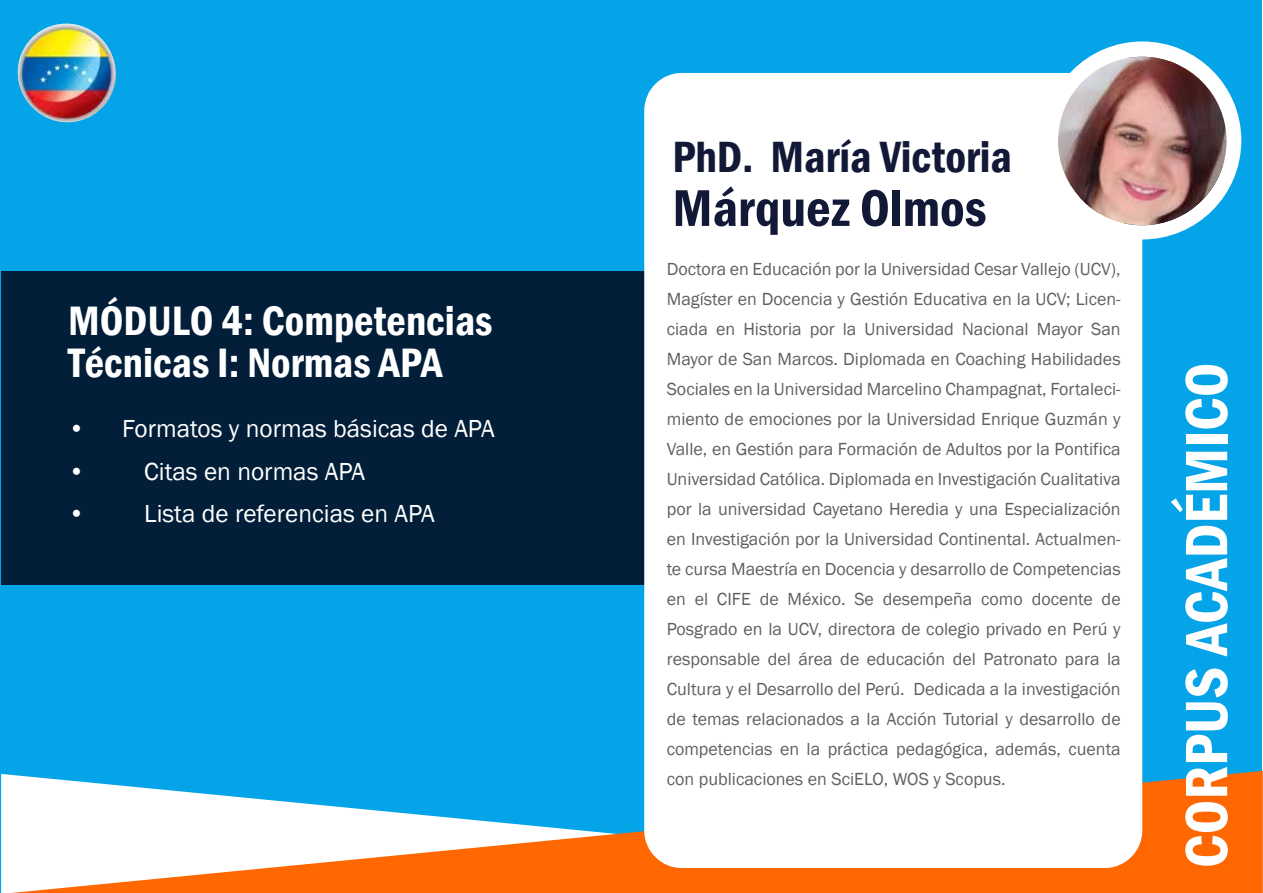
<style>
.page{position:relative;width:1263px;height:893px;background:#fff}
.page>*{position:absolute;margin:0;border:0;box-sizing:border-box;transform-origin:0 0}
.t1{font:600 condensed 61.8px "Franklin Gothic";color:#fff}
.t2{font:600 condensed 53.55px "Franklin Gothic";color:#121936}
.t3{font:600 condensed 45px "Franklin Gothic";color:#121936}
.t4{font:600 condensed 42.3px/42.3px "Franklin Gothic";color:#fff}
.t5{font:25.35px "Franklin Gothic";color:#fff}
.t6{font:18px/30px "Franklin Gothic";color:#606060;text-align:justify}
</style>
<div class="page">
<div style="left:1px;top:0;width:1261px;height:893px;background:#05a3e8"></div>
<svg style="left:11px;top:771px;width:1252px;height:122px"></svg>
<div style="left:1px;top:271px;width:644px;height:314px;background:#021e38"></div>
<div style="left:644px;top:73px;width:498px;height:795px;background:#fff;border-radius:38px"></div>
<div style="left:1043px;top:41px;width:198px;height:198px;background:#fff;border-radius:50%"></div>
<img style="left:1058px;top:57px;width:168px;height:168px;border-radius:84px">
<img style="left:21px;top:28px;width:93px;height:93px">
<img style="left:18px;top:24px;width:97px;height:96px;border-radius:48px">
<h3 class="t4" style="left:68px;top:299px;width:426px">MÓDULO 4: Competencias<br>Técnicas I: Normas APA</h3>
<h3 class="t5" style="left:68px;top:413px;width:428px">• Formatos y normas básicas de APA</h3>
<h3 class="t5" style="left:68px;top:456px;width:298px">• Citas en normas APA</h3>
<h3 class="t5" style="left:68px;top:498px;width:368px">• Lista de referencias en APA</h3>
<h3 class="t3" style="left:672px;top:127px;width:341px">PhD. María Victoria</h3>
<h2 class="t2" style="left:672px;top:172px;width:316px">Márquez Olmos</h2>
<p class="t6" style="left:667px;top:254px;width:455px">Doctora en Educación por la Universidad Cesar Vallejo (UCV), Magíster en Docencia y Gestión Educativa en la UCV; Licen&shy;ciada en Historia por la Universidad Nacional Mayor San Mayor de San Marcos. Diplomada en Coaching Habilidades Sociales en la Universidad Marcelino Champagnat, Fortaleci&shy;miento de emociones por la Universidad Enrique Guzmán y Valle, en Gestión para Formación de Adultos por la Pontifica Universidad Católica. Diplomada en Investigación Cualitativa por la universidad Cayetano Heredia y una Especialización en Investigación por la Universidad Continental. Actualmen&shy;te cursa Maestría en Docencia y desarrollo de Competencias en el CIFE de México. Se desempeña como docente de Posgrado en la UCV, directora de colegio privado en Perú y responsable del área de educación del Patronato para la Cultura y el Desarrollo del Perú. Dedicada a la investigación de temas relacionados a la Acción Tutorial y desarrollo de competencias en la práctica pedagógica, además, cuenta con publicaciones en SciELO, WOS y Scopus.</p>
<h1 class="t1" style="left:1165px;top:868px;width:507px;rotate:-90deg">CORPUS ACADÉMICO</h1>
</div>
